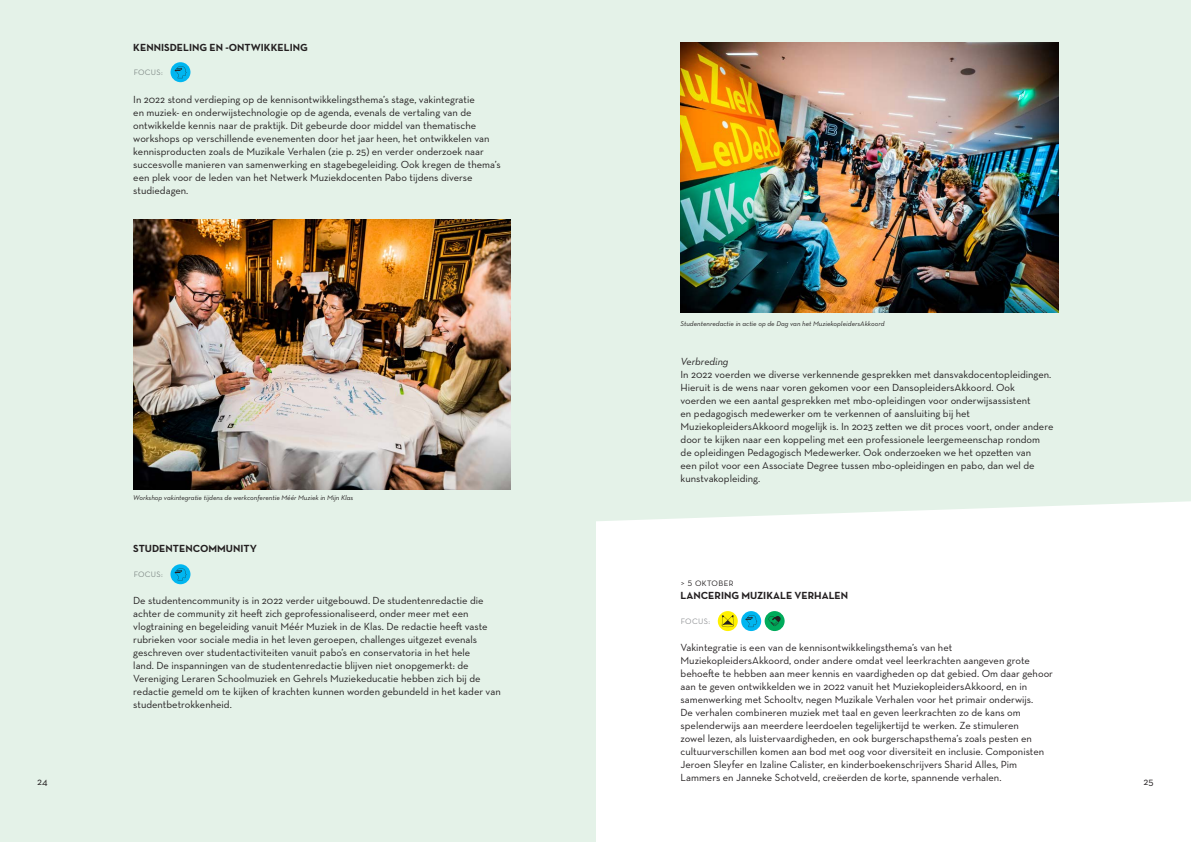
<style>
.page{position:relative;width:1191px;height:842px;background:#fff}
.page>*{position:absolute;margin:0;border:0;box-sizing:border-box;transform-origin:0 0}
._01_Brood{font:10.5px/13px "Neutraface Text";color:#231f20}
._03_H-2-Zwart{font:700 10.5px "Neutraface Text";color:#231f20}
._01_Brood-2{font:italic 10.5px "Neutraface Text";color:#231f20}
.t1{font:8px "Neutraface Text";letter-spacing:.04em;color:#939598}
._03_H-2_Datum{font:8px "Neutraface Text";letter-spacing:.05em;color:#231f20}
.Bijschriften{font:italic 7px "Neutraface Text";color:#231f20}
</style>
<div class="page">
<div style="left:596px;top:0;width:595px;height:521px;background:#e4f2e8"></div>
<div style="left:0;top:0;width:596px;height:842px;background:#e4f2e8"></div>
<img style="left:680px;top:43px;width:378px;height:270px">
<div style="left:718px;top:611px;width:19px;height:20px;background:#fff101;border-radius:50%"></div>
<svg style="left:722px;top:615px;width:12px;height:12px"></svg>
<div style="left:741px;top:611px;width:20px;height:20px;background:#00b6f0;border-radius:50%"></div>
<svg style="left:745px;top:615px;width:12px;height:12px"></svg>
<div style="left:764px;top:611px;width:20px;height:20px;background:#00ab5b;border-radius:50%"></div>
<svg style="left:768px;top:616px;width:12px;height:10px"></svg>
<svg style="left:170px;top:62px;width:20px;height:20px"></svg>
<svg style="left:174px;top:66px;width:12px;height:12px"></svg>
<img style="left:133px;top:220px;width:378px;height:270px">
<svg style="left:170px;top:564px;width:20px;height:20px"></svg>
<svg style="left:174px;top:568px;width:12px;height:12px"></svg>
<p class="_03_H-2-Zwart" style="left:133px;top:40px;width:176px">KENNISDELING EN -ONTWIKKELING</p>
<p class="t1" style="left:133px;top:67px;width:31px">FOCUS:</p>
<p class="_01_Brood" style="left:133px;top:92px;width:369px">In 2022 stond verdieping op de kennisontwikkelingsthema’s stage, vakintegratie<br>en muziek- en onderwijstechnologie op de agenda, evenals de vertaling van de ontwikkelde kennis naar de praktijk. Dit gebeurde door middel van thematische workshops op verschillende evenementen door het jaar heen, het ontwikkelen van kennisproducten zoals de Muzikale Verhalen (zie p. 25) en verder onderzoek naar succesvolle manieren van samenwerking en stagebegeleiding. Ook kregen de thema’s een plek voor de leden van het Netwerk Muziekdocenten Pabo tijdens diverse studiedagen.</p>
<p class="Bijschriften" style="left:133px;top:493px;width:222px">Workshop vakintegratie tijdens de werkconferentie Méér Muziek in Mijn Klas</p>
<p class="Bijschriften" style="left:680px;top:319px;width:205px">Studentenredactie in actie op de Dag van het MuziekopleidersAkkoord</p>
<p class="_01_Brood-2" style="left:680px;top:354px;width:49px">Verbreding</p>
<p class="_01_Brood" style="left:680px;top:367px;width:374px">In 2022 voerden we diverse verkennende gesprekken met dansvakdocentopleidingen.<br>Hieruit is de wens naar voren gekomen voor een DansopleidersAkkoord. Ook voerden we een aantal gesprekken met mbo-opleidingen voor onderwijsassistent<br>en pedagogisch medewerker om te verkennen of aansluiting bij het MuziekopleidersAkkoord mogelijk is. In 2023 zetten we dit proces voort, onder andere door te kijken naar een koppeling met een professionele leergemeenschap rondom de opleidingen Pedagogisch Medewerker. Ook onderzoeken we het opzetten van<br>een pilot voor een Associate Degree tussen mbo-opleidingen en pabo, dan wel de kunstvakopleiding.</p>
<p class="_03_H-2-Zwart" style="left:133px;top:541px;width:125px">STUDENTENCOMMUNITY</p>
<p class="t1" style="left:133px;top:569px;width:31px">FOCUS:</p>
<p class="_01_Brood" style="left:133px;top:593px;width:369px">De studentencommunity is in 2022 verder uitgebouwd. De studentenredactie die achter de community zit heeft zich geprofessionaliseerd, onder meer met een vlogtraining en begeleiding vanuit Méér Muziek in de Klas. De redactie heeft vaste rubrieken voor sociale media in het leven geroepen, challenges uitgezet evenals geschreven over studentactiviteiten vanuit pabo’s en conservatoria in het hele<br>land. De inspanningen van de studentenredactie blijven niet onopgemerkt: de Vereniging Leraren Schoolmuziek en Gehrels Muziekeducatie hebben zich bij de redactie gemeld om te kijken of krachten kunnen worden gebundeld in het kader van studentbetrokkenheid.</p>
<p class="_03_H-2_Datum" style="left:680px;top:578px;width:54px">&gt; 5 OKTOBER</p>
<p class="_03_H-2-Zwart" style="left:680px;top:588px;width:169px">LANCERING MUZIKALE VERHALEN</p>
<p class="t1" style="left:680px;top:616px;width:31px">FOCUS:</p>
<p class="_01_Brood" style="left:680px;top:640px;width:374px">Vakintegratie is een van de kennisontwikkelingsthema’s van het MuziekopleidersAkkoord, onder andere omdat veel leerkrachten aangeven grote behoefte te hebben aan meer kennis en vaardigheden op dat gebied. Om daar gehoor aan te geven ontwikkelden we in 2022 vanuit het MuziekopleidersAkkoord, en in samenwerking met Schooltv, negen Muzikale Verhalen voor het primair onderwijs.<br>De verhalen combineren muziek met taal en geven leerkrachten zo de kans om spelenderwijs aan meerdere leerdoelen tegelijkertijd te werken. Ze stimuleren<br>zowel lezen, als luistervaardigheden, en ook burgerschapsthema’s zoals pesten en cultuurverschillen komen aan bod met oog voor diversiteit en inclusie. Componisten Jeroen Sleyfer en Izaline Calister, en kinderboekenschrijvers Sharid Alles, Pim Lammers en Janneke Schotveld, creëerden de korte, spannende verhalen.</p>
<p class="_01_Brood" style="left:37px;top:775px;width:12px">24</p>
<p class="_01_Brood" style="left:1143px;top:775px;width:12px">25</p>
</div>
